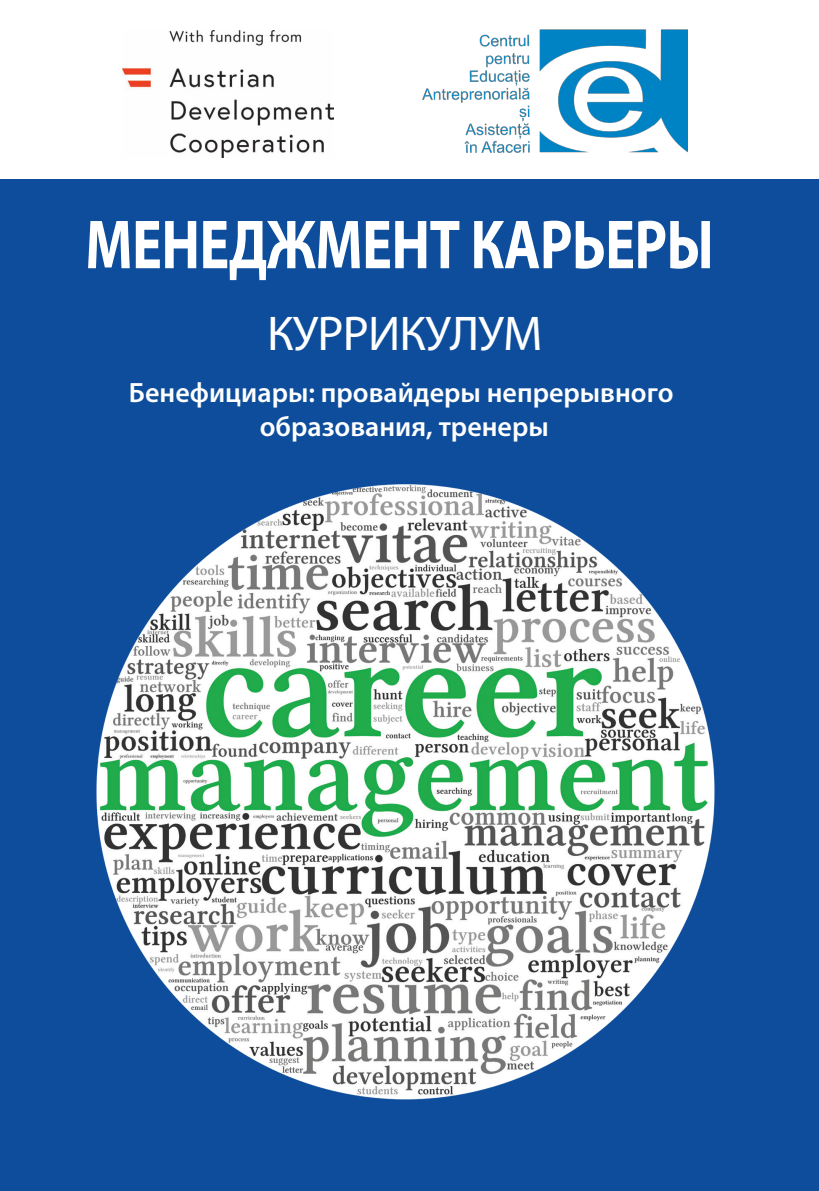
<style>
.page{position:relative;width:819px;height:1191px;background:#fff}
.page>*{position:absolute;margin:0;border:0;box-sizing:border-box;transform-origin:0 0}
.t1{font:700 70px "Myriad Pro";letter-spacing:-.01em;color:#fff;scale:.8 1}
.t2{font:49px "Myriad Pro";letter-spacing:-.015em;color:#fff}
.t3{font:600 28px/33.6px "Myriad Pro";color:#fff;text-align:center}
</style>
<div class="page">
<div style="left:0;top:180px;width:819px;height:1011px;background:#0d4d9b"></div>
<img style="left:96px;top:484px;width:619px;height:616px">
<img style="left:123px;top:30px;width:210px;height:128px">
<img style="left:422px;top:30px;width:265px;height:123px">
<h1 class="t1" style="left:85px;top:199px;width:787px">МЕНЕДЖМЕНТ КАРЬЕРЫ</h1>
<h2 class="t2" style="left:267px;top:303px;width:277px">КУРРИКУЛУМ</h2>
<p class="t3" style="left:129px;top:375px;width:546px">Бенефициары: провайдеры непрерывного образования, тренеры</p>
</div>
